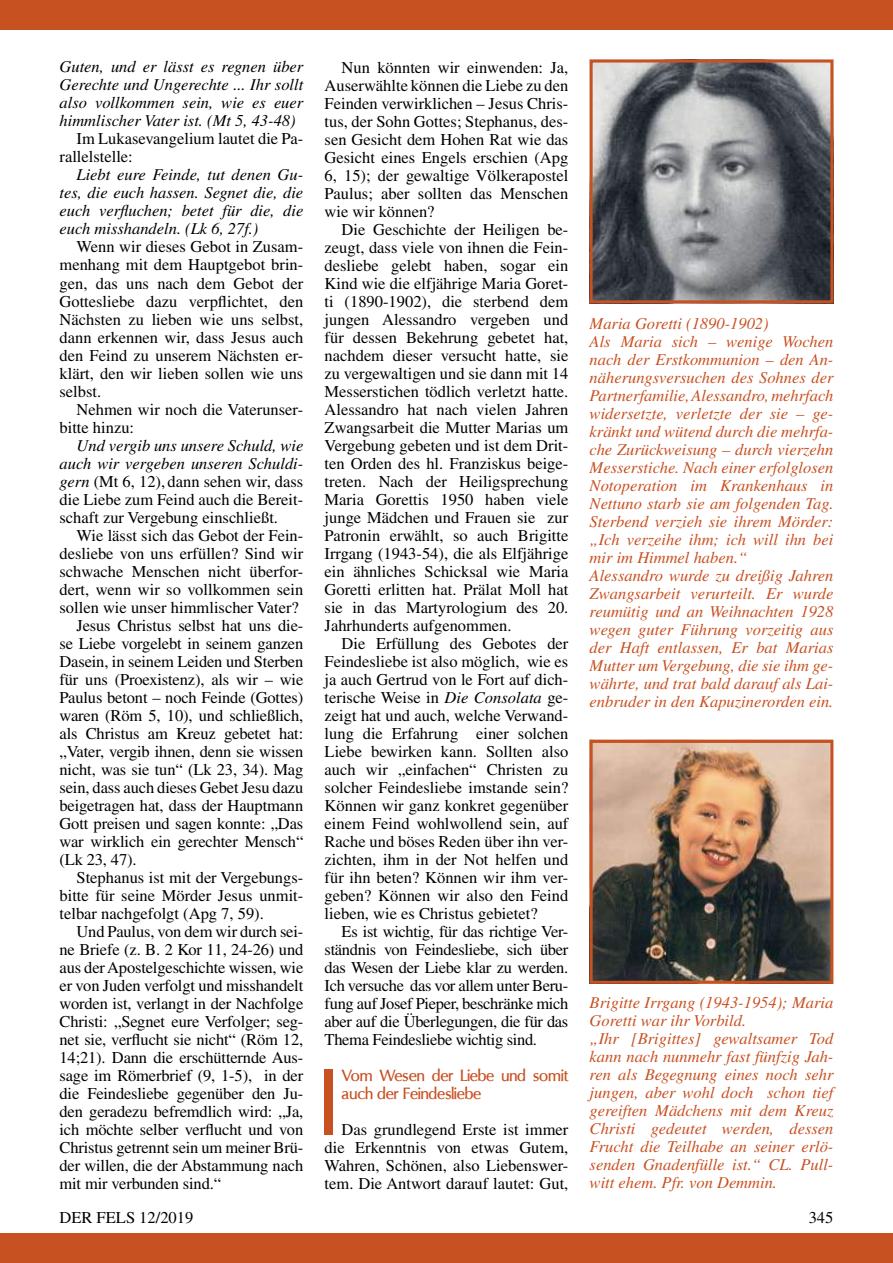
<style>
.page{position:relative;width:893px;height:1263px;background:#fff}
.page>*{position:absolute;margin:0;border:0;box-sizing:border-box;transform-origin:0 0}
.t1{font:16.5px/18px "Times";letter-spacing:-.01em;color:#000;text-align:justify}
.t2{font:italic 16.5px/18px "Times";color:#c85122}
.t3{font:italic 16.5px/18px "Times";color:#000;text-align:justify}
.t4{font:700 16.5px/18px "Oregon LDO Demi";color:#c85122}
.s1{font-style:italic}
</style>
<div class="page">
<img style="left:594px;top:744px;width:235px;height:236px">
<div style="left:590px;top:740px;width:243px;height:244px;border:3px solid #c85122"></div>
<img style="left:594px;top:64px;width:235px;height:235px">
<div style="left:590px;top:60px;width:243px;height:243px;border:3px solid #c85122"></div>
<div style="left:0;top:0;width:893px;height:30px;background:#c85122"></div>
<div style="left:0;top:1233px;width:893px;height:30px;background:#c85122"></div>
<div style="left:325px;top:1069px;width:8px;height:65px;background:#c85122"></div>
<p class="t3" style="left:60px;top:58px;width:245px">Guten, und er lässt es regnen über Gerechte und Ungerechte ... Ihr sollt also vollkommen sein, wie es euer himmlischer Vater ist. (Mt 5, 43-48)</p>
<p class="t1" style="left:60px;top:130px;width:245px;text-indent:17px">Im Lukasevangelium lautet die Pa&shy;rallelstelle:</p>
<p class="t3" style="left:60px;top:166px;width:245px;text-indent:17px">Liebt eure Feinde, tut denen Gu&shy;tes, die euch hassen. Segnet die, die euch verfluchen; betet für die, die euch misshandeln. (Lk 6, 27f.)</p>
<p class="t1" style="left:60px;top:238px;width:245px;text-indent:17px">Wenn wir dieses Gebot in Zusam&shy;menhang mit dem Hauptgebot brin&shy;gen, das uns nach dem Gebot der Gottesliebe dazu verpflichtet, den Nächsten zu lieben wie uns selbst, dann erkennen wir, dass Jesus auch den Feind zu unserem Nächsten er&shy;klärt, den wir lieben sollen wie uns selbst.</p>
<p class="t1" style="left:60px;top:400px;width:245px;text-indent:17px">Nehmen wir noch die Vaterunser&shy;bitte hinzu:</p>
<p class="t1" style="left:60px;top:436px;width:245px;text-indent:17px"><span class="s1">Und vergib uns unsere Schuld, wie auch wir vergeben unseren Schuldi&shy;gern</span> (Mt 6, 12), dann sehen wir, dass die Liebe zum Feind auch die Bereit&shy;schaft zur Vergebung einschließt.</p>
<p class="t1" style="left:77px;top:526px;width:228px">Wie lässt sich das Gebot der Fein-</p>
<p class="t1" style="left:60px;top:544px;width:245px">desliebe von uns erfüllen? Sind wir</p>
<p class="t1" style="left:60px;top:562px;width:245px">schwache Menschen nicht überfor-</p>
<p class="t1" style="left:60px;top:580px;width:245px">dert, wenn wir so vollkommen sein</p>
<p class="t1" style="left:60px;top:598px;width:241px">sollen wie unser himmlischer Vater?</p>
<p class="t1" style="left:77px;top:616px;width:228px">Jesus Christus selbst hat uns die-</p>
<p class="t1" style="left:60px;top:634px;width:245px">se Liebe vorgelebt in seinem ganzen</p>
<p class="t1" style="left:60px;top:652px;width:245px">Dasein, in seinem Leiden und Sterben</p>
<p class="t1" style="left:60px;top:670px;width:245px">für uns (Proexistenz), als wir – wie</p>
<p class="t1" style="left:60px;top:688px;width:245px">Paulus betont – noch Feinde (Gottes)</p>
<p class="t1" style="left:60px;top:706px;width:245px">waren (Röm 5, 10), und schließlich,</p>
<p class="t1" style="left:60px;top:724px;width:245px">als Christus am Kreuz gebetet hat:</p>
<p class="t1" style="left:60px;top:742px;width:245px">„Vater, vergib ihnen, denn sie wissen</p>
<p class="t1" style="left:60px;top:760px;width:245px">nicht, was sie tun“ (Lk 23, 34). Mag</p>
<p class="t1" style="left:60px;top:778px;width:245px">sein, dass auch dieses Gebet Jesu dazu</p>
<p class="t1" style="left:60px;top:796px;width:245px">beigetragen hat, dass der Hauptmann</p>
<p class="t1" style="left:60px;top:814px;width:245px">Gott preisen und sagen konnte: „Das</p>
<p class="t1" style="left:60px;top:832px;width:245px">war wirklich ein gerechter Mensch“</p>
<p class="t1" style="left:60px;top:850px;width:79px">(Lk 23, 47).</p>
<p class="t1" style="left:77px;top:868px;width:228px">Stephanus ist mit der Vergebungs-</p>
<p class="t1" style="left:60px;top:886px;width:245px">bitte für seine Mörder Jesus unmit-</p>
<p class="t1" style="left:60px;top:904px;width:206px">telbar nachgefolgt (Apg 7, 59).</p>
<p class="t1" style="left:77px;top:922px;width:228px">Und Paulus, von dem wir durch sei-</p>
<p class="t1" style="left:60px;top:940px;width:245px">ne Briefe (z. B. 2 Kor 11, 24-26) und</p>
<p class="t1" style="left:60px;top:958px;width:245px">aus der Apostelgeschichte wissen, wie</p>
<p class="t1" style="left:60px;top:976px;width:245px">er von Juden verfolgt und misshandelt</p>
<p class="t1" style="left:60px;top:994px;width:245px">worden ist, verlangt in der Nachfolge</p>
<p class="t1" style="left:60px;top:1012px;width:245px">Christi: „Segnet eure Verfolger; seg-</p>
<p class="t1" style="left:60px;top:1030px;width:245px">net sie, verflucht sie nicht“ (Röm 12,</p>
<p class="t1" style="left:60px;top:1048px;width:245px">14;21). Dann die erschütternde Aus-</p>
<p class="t1" style="left:60px;top:1066px;width:245px">sage im Römerbrief (9, 1-5), in der</p>
<p class="t1" style="left:60px;top:1084px;width:245px">die Feindesliebe gegenüber den Ju-</p>
<p class="t1" style="left:60px;top:1102px;width:245px">den geradezu befremdlich wird: „Ja,</p>
<p class="t1" style="left:60px;top:1120px;width:245px">ich möchte selber verflucht und von</p>
<p class="t1" style="left:60px;top:1138px;width:245px">Christus getrennt sein um meiner Brü-</p>
<p class="t1" style="left:60px;top:1156px;width:245px">der willen, die der Abstammung nach</p>
<p class="t1" style="left:60px;top:1174px;width:163px">mit mir verbunden sind.“</p>
<p class="t1" style="left:325px;top:58px;width:245px;text-indent:17px">Nun könnten wir einwenden: Ja, Auserwählte können die Liebe zu den Feinden verwirklichen – Jesus Chris&shy;tus, der Sohn Gottes; Stephanus, des&shy;sen Gesicht dem Hohen Rat wie das Gesicht eines Engels erschien (Apg 6, 15); der gewaltige Völkerapostel Paulus; aber sollten das Menschen wie wir können?</p>
<p class="t1" style="left:325px;top:220px;width:245px;text-indent:17px">Die Geschichte der Heiligen be&shy;zeugt, dass viele von ihnen die Fein&shy;desliebe gelebt haben, sogar ein Kind wie die elfjährige Maria Goret&shy;ti (1890-1902), die sterbend dem jungen Alessandro vergeben und für dessen Bekehrung gebetet hat, nachdem dieser versucht hatte, sie zu vergewaltigen und sie dann mit 14<br>Messerstichen tödlich verletzt hatte.<br>Alessandro hat nach vielen Jahren Zwangsarbeit die Mutter Marias um Vergebung gebeten und ist dem Drit&shy;ten Orden des hl. Franziskus beige&shy;treten. Nach der Heiligsprechung Maria Gorettis 1950 haben viele junge Mädchen und Frauen sie zur Patronin erwählt, so auch Brigitte Irrgang (1943-54), die als Elfjährige ein ähnliches Schicksal wie Maria Goretti erlitten hat. Prälat Moll hat sie in das Martyrologium des 20.<br>Jahrhunderts aufgenommen.</p>
<p class="t1" style="left:325px;top:634px;width:245px;text-indent:17px">Die Erfüllung des Gebotes der Feindesliebe ist also möglich, wie es ja auch Gertrud von le Fort auf dich&shy;terische Weise in <span class="s1">Die Consolata</span> ge&shy;zeigt hat und auch, welche Verwand&shy;lung die Erfahrung einer solchen Liebe bewirken kann. Sollten also auch wir „einfachen“ Christen zu solcher Feindesliebe imstande sein?<br>Können wir ganz konkret gegenüber einem Feind wohlwollend sein, auf Rache und böses Reden über ihn ver&shy;zichten, ihm in der Not helfen und für ihn beten? Können wir ihm ver&shy;geben? Können wir also den Feind lieben, wie es Christus gebietet?</p>
<p class="t1" style="left:325px;top:922px;width:245px;text-indent:17px">Es ist wichtig, für das richtige Ver&shy;ständnis von Feindesliebe, sich über das Wesen der Liebe klar zu werden.<br>Ich versuche das vor allem unter Beru&shy;fung auf Josef Pieper, beschränke mich aber auf die Überlegungen, die für das Thema Feindesliebe wichtig sind.</p>
<p class="t4" style="left:342px;top:1067px;width:228px">Vom Wesen der Liebe und somit auch der Feindesliebe</p>
<p class="t1" style="left:325px;top:1120px;width:245px;text-indent:17px">Das grundlegend Erste ist immer die Erkenntnis von etwas Gutem, Wahren, Schönen, also Liebenswer&shy;tem. Die Antwort darauf lautet: Gut,</p>
<p class="t2" style="left:590px;top:314px;width:245px">Maria Goretti (1890-1902)<br>Als Maria sich – wenige Wochen nach der Erstkommunion – den An&shy;näherungsversuchen des Sohnes der Partnerfamilie, Alessandro, mehrfach widersetzte, verletzte der sie – ge&shy;kränkt und wütend durch die mehrfa&shy;che Zurückweisung – durch vierzehn Messerstiche. Nach einer erfolglosen Notoperation im Krankenhaus in Nettuno starb sie am folgenden Tag.<br>Sterbend verzieh sie ihrem Mörder: „Ich verzeihe ihm; ich will ihn bei mir im Himmel haben.“<br>Alessandro wurde zu dreißig Jahren Zwangsarbeit verurteilt. Er wurde reumütig und an Weihnachten 1928 wegen guter Führung vorzeitig aus der Haft entlassen, Er bat Marias Mutter um Vergebung, die sie ihm ge&shy;währte, und trat bald darauf als Lai&shy;enbruder in den Kapuzinerorden ein.</p>
<p class="t2" style="left:590px;top:993px;width:245px">Brigitte Irrgang (1943-1954); Maria<br>Goretti war ihr Vorbild.<br>„Ihr [Brigittes] gewaltsamer Tod kann nach nunmehr fast fünfzig Jah&shy;ren als Begegnung eines noch sehr jungen, aber wohl doch schon tief gereiften Mädchens mit dem Kreuz<br>Christi gedeutet werden, dessen<br>Frucht die Teilhabe an seiner erlö&shy;senden Gnadenfülle ist.“ CL. Pull&shy;witt ehem. Pfr. von Demmin.</p>
<p class="t1" style="left:60px;top:1209px;width:135px">DER FELS 12/2019</p>
<p class="t1" style="left:809px;top:1209px;width:26px">345</p>
</div>
